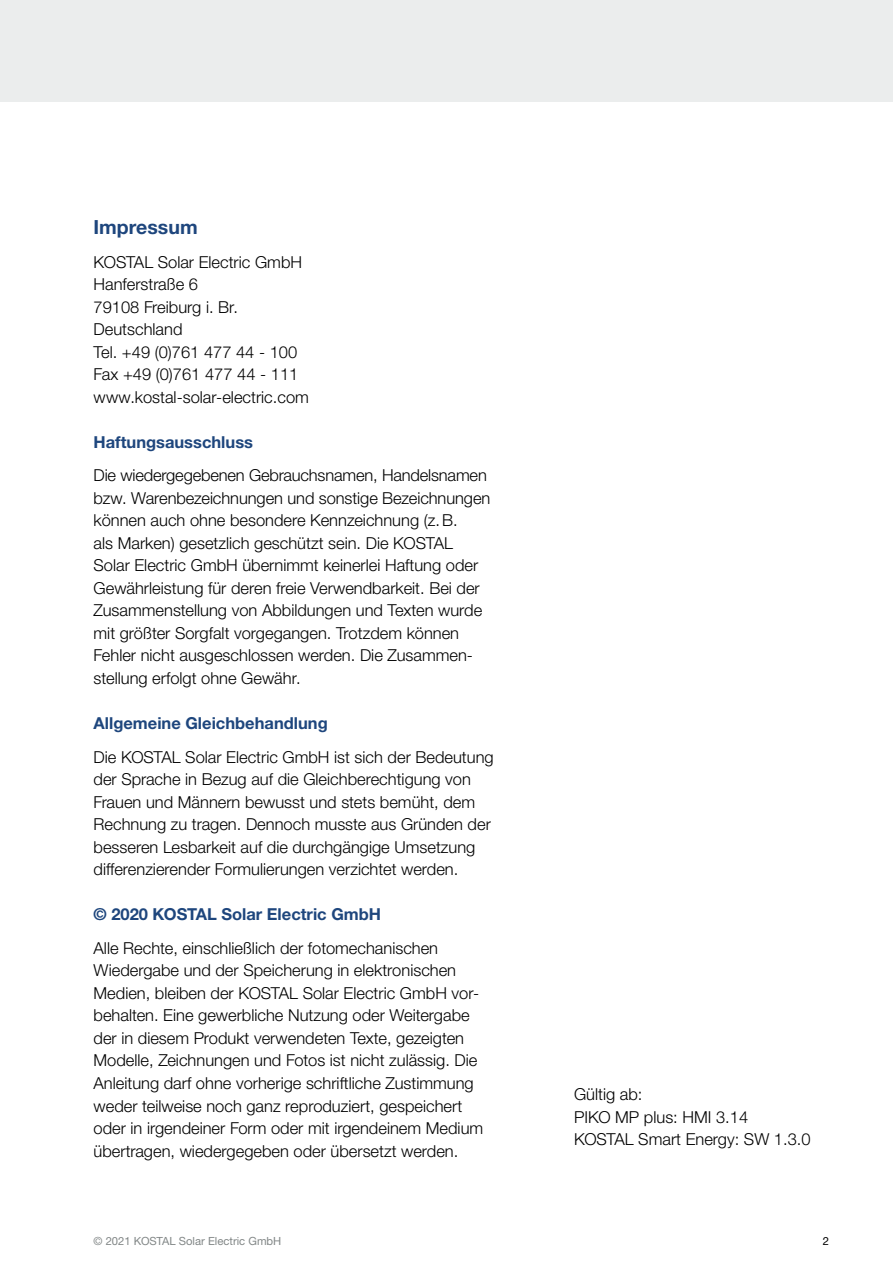
<style>
.page{position:relative;width:893px;height:1263px;background:#fff}
.page>*{position:absolute;margin:0;border:0;box-sizing:border-box;transform-origin:0 0}
.t1{font:700 19.5px "Helvetica Neue LTW1 G";color:#1e467d}
.Copy{font:300 16.5px/22.5px "Helvetica Neue LTW1 G";color:#000}
.t2{font:700 16.5px "Helvetica Neue LTW1 G";color:#1e467d}
.t3{font:11.25px "Helvetica Neue LTW1 G";color:#828787}
.t4{font:11.25px "Helvetica Neue LTW1 G";color:#000}
</style>
<div class="page">
<div style="left:0;top:0;width:893px;height:102px;background:#ebeded"></div>
<h3 class="t1" style="left:94px;top:215px;width:106px">Impressum</h3>
<p class="Copy" style="left:94px;top:250px;width:217px">KOSTAL Solar Electric GmbH<br>Hanferstraße 6<br>79108 Freiburg i. Br.<br>Deutschland<br>Tel. +49 (0)761 477 44 - 100<br>Fax +49 (0)761 477 44 - 111 www.kostal-solar-electric.com</p>
<h4 class="t2" style="left:94px;top:432px;width:161px">Haftungsausschluss</h4>
<p class="Copy" style="left:94px;top:464px;width:398px">Die wiedergegebenen Gebrauchsnamen, Handelsnamen bzw. Warenbezeichnungen und sonstige Bezeichnungen können auch ohne besondere Kennzeichnung (z.B.<br>als Marken) gesetzlich geschützt sein. Die KOSTAL Solar Electric GmbH übernimmt keinerlei Haftung oder Gewährleistung für deren freie Verwendbarkeit. Bei der Zusammenstellung von Abbildungen und Texten wurde mit größter Sorgfalt vorgegangen. Trotzdem können Fehler nicht ausgeschlossen werden. Die Zusammen&shy;stellung erfolgt ohne Gewähr.</p>
<h4 class="t2" style="left:94px;top:713px;width:236px">Allgemeine Gleichbehandlung</h4>
<p class="Copy" style="left:94px;top:745px;width:402px">Die KOSTAL Solar Electric GmbH ist sich der Bedeutung der Sprache in Bezug auf die Gleichberechtigung von Frauen und Männern bewusst und stets bemüht, dem Rechnung zu tragen. Dennoch musste aus Gründen der besseren Lesbarkeit auf die durchgängige Umsetzung differenzierender Formulierungen verzichtet werden.</p>
<h4 class="t2" style="left:94px;top:904px;width:289px">© 2020 KOSTAL Solar Electric GmbH</h4>
<p class="Copy" style="left:94px;top:937px;width:391px">Alle Rechte, einschließlich der fotomechanischen Wiedergabe und der Speicherung in elektronischen Medien, bleiben der KOSTAL Solar Electric GmbH vor&shy;behalten. Eine gewerbliche Nutzung oder Weitergabe der in diesem Produkt verwendeten Texte, gezeigten Modelle, Zeichnungen und Fotos ist nicht zulässig. Die Anleitung darf ohne vorherige schriftliche Zustimmung weder teilweise noch ganz reproduziert, gespeichert oder in irgendeiner Form oder mit irgendeinem Medium übertragen, wiedergegeben oder übersetzt werden.</p>
<p class="Copy" style="left:574px;top:1083px;width:238px">Gültig ab:<br>PIKO MP plus: HMI 3.14<br>KOSTAL Smart Energy: SW 1.3.0</p>
<p class="t3" style="left:94px;top:1234px;width:189px">© 2021 KOSTAL Solar Electric GmbH</p>
<p class="t4" style="left:823px;top:1234px;width:8px">2</p>
</div>
